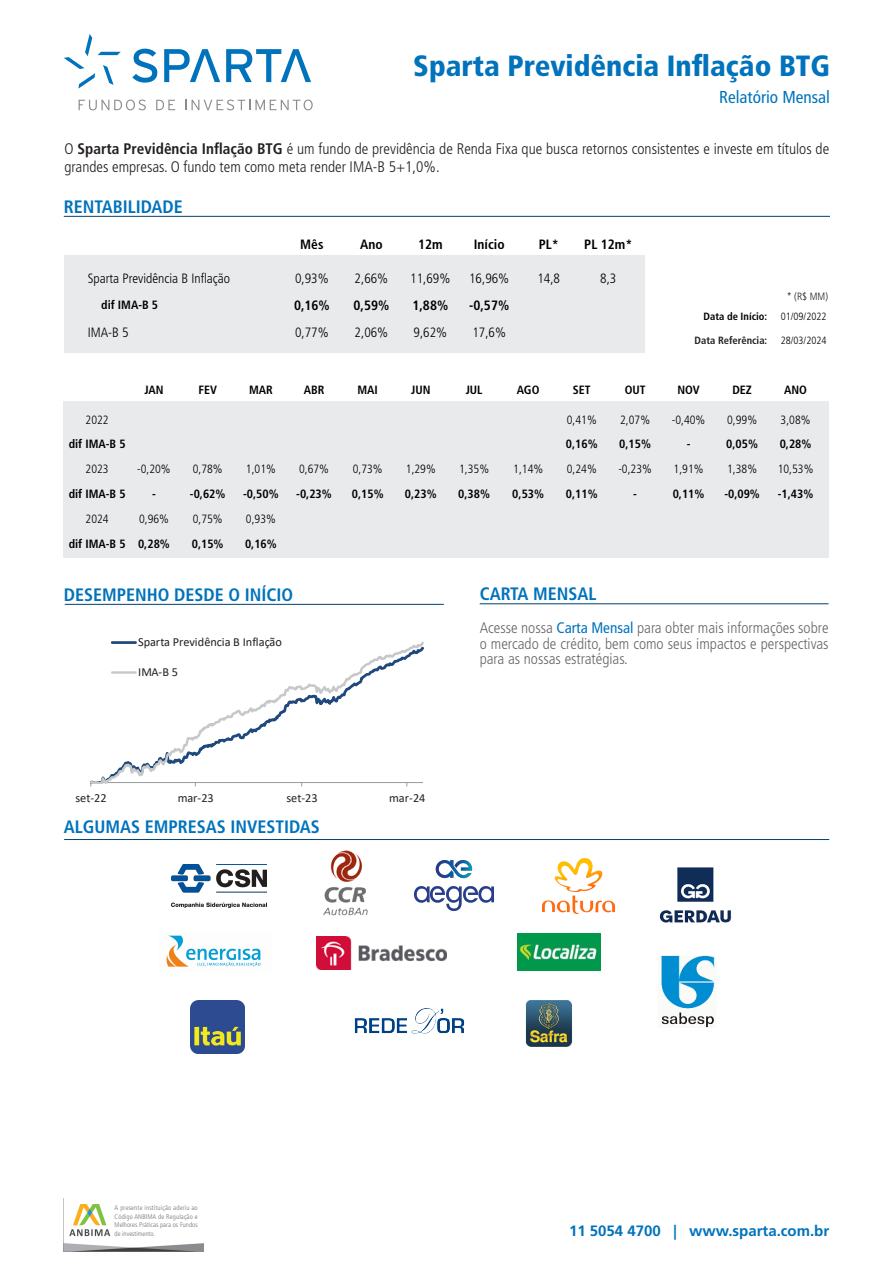
<style>
.page{position:relative;width:893px;height:1263px;background:#fff}
.page>*{position:absolute;margin:0;border:0;box-sizing:border-box;transform-origin:0 0}
.t1{font:900 condensed 29.25px "Frutiger LT Std";color:#0073bc}
.t2{font:700 condensed 18px "Frutiger LT Std";color:#0073bc}
.t3{font:condensed 17.25px "Frutiger LT Std";color:#0073bc}
.t4{font:300 condensed 15.3px/18.3px "Frutiger LT Std";color:#231f20}
.t5{font:300 condensed 15.3px/15.3px "Frutiger LT Std";color:#67676a;text-align:justify}
.t6{font:700 15px "Frutiger LT Std";color:#0073bc}
.t7{font:300 condensed 13.5px "Frutiger LT Std";color:#000}
.t8{font:700 condensed 13.5px "Frutiger LT Std";color:#000}
.t9{font:12.3px "Calibri";color:#231f20}
.t10{font:700 condensed 12px "Frutiger LT Std";color:#000}
.t11{font:300 condensed 12px "Frutiger LT Std";color:#000}
.t12{font:300 condensed 10.5px "Frutiger LT Std";color:#000}
.t13{font:700 condensed 10.5px "Frutiger LT Std";color:#231f20}
.t14{font:700 condensed 10.5px "Frutiger LT Std";color:#000}
.t15{font:300 condensed 10.5px "Frutiger LT Std";color:#231f20}
.t16{font:300 condensed 6.75px/8.6px "Frutiger LT Std";letter-spacing:.005em;color:#6f7073;text-align:justify}
.s1{font-weight:700}
.s2{font-weight:400;color:#0073bc}
</style>
<div class="page">
<div style="left:64px;top:255px;width:580px;height:98px;background:#e9eaeb"></div>
<div style="left:64px;top:401px;width:765px;height:157px;background:#e9eaeb"></div>
<hr style="left:64px;top:216px;width:766px;height:1px;background:#004071">
<img style="left:64px;top:1204px;width:140px;height:47px">
<hr style="left:65px;top:604px;width:379px;height:1px;background:#004071">
<svg style="left:91px;top:641px;width:333px;height:142px"></svg>
<hr style="left:112px;top:641px;width:24px;height:3px;background:#1f497d">
<hr style="left:112px;top:671px;width:24px;height:3px;background:#c7c8ca">
<svg style="left:64px;top:34px;width:57px;height:55px"></svg>
<svg style="left:79px;top:100px;width:67px;height:10px"></svg>
<svg style="left:156px;top:100px;width:19px;height:10px"></svg>
<svg style="left:185px;top:100px;width:128px;height:10px"></svg>
<svg style="left:132px;top:49px;width:25px;height:34px"></svg>
<svg style="left:164px;top:49px;width:56px;height:33px"></svg>
<svg style="left:226px;top:49px;width:85px;height:33px"></svg>
<img style="left:659px;top:955px;width:56px;height:72px">
<img style="left:317px;top:936px;width:130px;height:33px">
<img style="left:517px;top:934px;width:83px;height:36px">
<img style="left:526px;top:1000px;width:46px;height:47px">
<img style="left:191px;top:1001px;width:54px;height:52px">
<img style="left:659px;top:867px;width:73px;height:56px">
<img style="left:354px;top:1008px;width:111px;height:26px">
<hr style="left:64px;top:839px;width:765px;height:1px;background:#004071">
<img style="left:323px;top:851px;width:45px;height:65px">
<img style="left:166px;top:935px;width:95px;height:32px">
<img style="left:414px;top:861px;width:79px;height:50px">
<img style="left:172px;top:865px;width:94px;height:43px">
<img style="left:543px;top:859px;width:71px;height:54px">
<hr style="left:480px;top:603px;width:349px;height:1px;background:#004071">
<p class="t1" style="left:413px;top:48px;width:418px">Sparta Previdência Inflação BTG</p>
<p class="t3" style="left:719px;top:86px;width:112px">Relatório Mensal</p>
<p class="t4" style="left:65px;top:140px;width:766px">O <span class="s1">Sparta Previdência Inflação BTG</span> é um fundo de previdência de Renda Fixa que busca retornos consistentes e investe em títulos de grandes empresas. O fundo tem como meta render IMA-B 5+1,0%.</p>
<p class="t2" style="left:64px;top:196px;width:120px">RENTABILIDADE</p>
<p class="t8" style="left:300px;top:236px;width:25px">Mês</p>
<p class="t8" style="left:360px;top:236px;width:24px">Ano</p>
<p class="t8" style="left:418px;top:236px;width:26px">12m</p>
<p class="t8" style="left:474px;top:236px;width:32px">Início</p>
<p class="t8" style="left:539px;top:236px;width:22px">PL*</p>
<p class="t8" style="left:584px;top:236px;width:50px">PL 12m*</p>
<p class="t7" style="left:88px;top:271px;width:144px">Sparta Previdência B Inflação</p>
<p class="t7" style="left:295px;top:271px;width:35px">0,93%</p>
<p class="t7" style="left:355px;top:271px;width:35px">2,66%</p>
<p class="t7" style="left:410px;top:271px;width:42px">11,69%</p>
<p class="t7" style="left:469px;top:271px;width:42px">16,96%</p>
<p class="t7" style="left:537px;top:271px;width:24px">14,8</p>
<p class="t7" style="left:600px;top:271px;width:18px">8,3</p>
<p class="t10" style="left:101px;top:298px;width:58px">dif IMA-B 5</p>
<p class="t8" style="left:294px;top:297px;width:37px">0,16%</p>
<p class="t8" style="left:354px;top:297px;width:37px">0,59%</p>
<p class="t8" style="left:412px;top:297px;width:37px">1,88%</p>
<p class="t8" style="left:469px;top:297px;width:42px">-0,57%</p>
<p class="t7" style="left:88px;top:325px;width:42px">IMA-B 5</p>
<p class="t7" style="left:295px;top:325px;width:35px">0,77%</p>
<p class="t7" style="left:355px;top:325px;width:35px">2,06%</p>
<p class="t7" style="left:413px;top:325px;width:35px">9,62%</p>
<p class="t7" style="left:472px;top:325px;width:35px">17,6%</p>
<p class="t15" style="left:787px;top:290px;width:43px">* (R$ MM)</p>
<p class="t14" style="left:703px;top:310px;width:65px">Data de Início:</p>
<p class="t12" style="left:781px;top:310px;width:47px">01/09/2022</p>
<p class="t13" style="left:694px;top:334px;width:74px">Data Referência:</p>
<p class="t12" style="left:781px;top:334px;width:47px">28/03/2024</p>
<p class="t10" style="left:144px;top:383px;width:21px">JAN</p>
<p class="t10" style="left:198px;top:383px;width:20px">FEV</p>
<p class="t10" style="left:249px;top:383px;width:25px">MAR</p>
<p class="t10" style="left:304px;top:383px;width:22px">ABR</p>
<p class="t10" style="left:357px;top:383px;width:22px">MAI</p>
<p class="t10" style="left:411px;top:383px;width:21px">JUN</p>
<p class="t10" style="left:466px;top:383px;width:18px">JUL</p>
<p class="t10" style="left:517px;top:383px;width:24px">AGO</p>
<p class="t10" style="left:573px;top:383px;width:19px">SET</p>
<p class="t10" style="left:625px;top:383px;width:22px">OUT</p>
<p class="t10" style="left:677px;top:383px;width:24px">NOV</p>
<p class="t10" style="left:732px;top:383px;width:21px">DEZ</p>
<p class="t10" style="left:784px;top:383px;width:24px">ANO</p>
<p class="t11" style="left:86px;top:413px;width:25px">2022</p>
<p class="t11" style="left:567px;top:413px;width:31px">0,41%</p>
<p class="t11" style="left:620px;top:413px;width:31px">2,07%</p>
<p class="t11" style="left:672px;top:413px;width:35px">-0,40%</p>
<p class="t11" style="left:727px;top:413px;width:31px">0,99%</p>
<p class="t11" style="left:781px;top:413px;width:31px">3,08%</p>
<p class="t10" style="left:69px;top:437px;width:58px">dif IMA-B 5</p>
<p class="t10" style="left:566px;top:437px;width:33px">0,16%</p>
<p class="t10" style="left:619px;top:437px;width:33px">0,15%</p>
<p class="t10" style="left:687px;top:437px;width:5px">-</p>
<p class="t10" style="left:726px;top:437px;width:33px">0,05%</p>
<p class="t10" style="left:780px;top:437px;width:33px">0,28%</p>
<p class="t11" style="left:86px;top:462px;width:25px">2023</p>
<p class="t11" style="left:137px;top:462px;width:35px">-0,20%</p>
<p class="t11" style="left:193px;top:462px;width:31px">0,78%</p>
<p class="t11" style="left:246px;top:462px;width:31px">1,01%</p>
<p class="t11" style="left:299px;top:462px;width:31px">0,67%</p>
<p class="t11" style="left:353px;top:462px;width:31px">0,73%</p>
<p class="t11" style="left:406px;top:462px;width:31px">1,29%</p>
<p class="t11" style="left:459px;top:462px;width:31px">1,35%</p>
<p class="t11" style="left:513px;top:462px;width:31px">1,14%</p>
<p class="t11" style="left:567px;top:462px;width:31px">0,24%</p>
<p class="t11" style="left:618px;top:462px;width:35px">-0,23%</p>
<p class="t11" style="left:674px;top:462px;width:31px">1,91%</p>
<p class="t11" style="left:727px;top:462px;width:31px">1,38%</p>
<p class="t11" style="left:778px;top:462px;width:37px">10,53%</p>
<p class="t10" style="left:69px;top:487px;width:58px">dif IMA-B 5</p>
<p class="t10" style="left:152px;top:487px;width:5px">-</p>
<p class="t10" style="left:190px;top:487px;width:37px">-0,62%</p>
<p class="t10" style="left:243px;top:487px;width:37px">-0,50%</p>
<p class="t10" style="left:296px;top:487px;width:37px">-0,23%</p>
<p class="t10" style="left:352px;top:487px;width:33px">0,15%</p>
<p class="t10" style="left:405px;top:487px;width:33px">0,23%</p>
<p class="t10" style="left:458px;top:487px;width:33px">0,38%</p>
<p class="t10" style="left:512px;top:487px;width:33px">0,53%</p>
<p class="t10" style="left:566px;top:487px;width:33px">0,11%</p>
<p class="t10" style="left:633px;top:487px;width:5px">-</p>
<p class="t10" style="left:673px;top:487px;width:33px">0,11%</p>
<p class="t10" style="left:724px;top:487px;width:37px">-0,09%</p>
<p class="t10" style="left:778px;top:487px;width:37px">-1,43%</p>
<p class="t11" style="left:86px;top:512px;width:25px">2024</p>
<p class="t11" style="left:139px;top:512px;width:31px">0,96%</p>
<p class="t11" style="left:193px;top:512px;width:31px">0,75%</p>
<p class="t11" style="left:246px;top:512px;width:31px">0,93%</p>
<p class="t10" style="left:69px;top:536px;width:58px">dif IMA-B 5</p>
<p class="t10" style="left:138px;top:536px;width:33px">0,28%</p>
<p class="t10" style="left:192px;top:536px;width:33px">0,15%</p>
<p class="t10" style="left:245px;top:536px;width:33px">0,16%</p>
<p class="t2" style="left:64px;top:584px;width:231px">DESEMPENHO DESDE O INÍCIO</p>
<p class="t9" style="left:138px;top:634px;width:145px">Sparta Previdência B Inflação</p>
<p class="t9" style="left:138px;top:663px;width:41px">IMA-B 5</p>
<p class="t9" style="left:76px;top:789px;width:33px">set-22</p>
<p class="t9" style="left:178px;top:789px;width:38px">mar-23</p>
<p class="t9" style="left:287px;top:789px;width:33px">set-23</p>
<p class="t9" style="left:389px;top:789px;width:38px">mar-24</p>
<p class="t2" style="left:64px;top:816px;width:258px">ALGUMAS EMPRESAS INVESTIDAS</p>
<p class="t2" style="left:480px;top:583px;width:118px">CARTA MENSAL</p>
<p class="t5" style="left:480px;top:621px;width:350px">Acesse nossa <span class="s2">Carta Mensal</span> para obter mais informações sobre o mercado de crédito, bem como seus impactos e perspectivas para as nossas estratégias.</p>
<p class="t16" style="left:115px;top:1203px;width:85px">A presente instituição aderiu ao Código ANBIMA de Regulação e Melhores Práticas para os Fundos de investimento.</p>
<p class="t6" style="left:569px;top:1221px;width:262px">11 5054 4700 | www.sparta.com.br</p>
</div>
